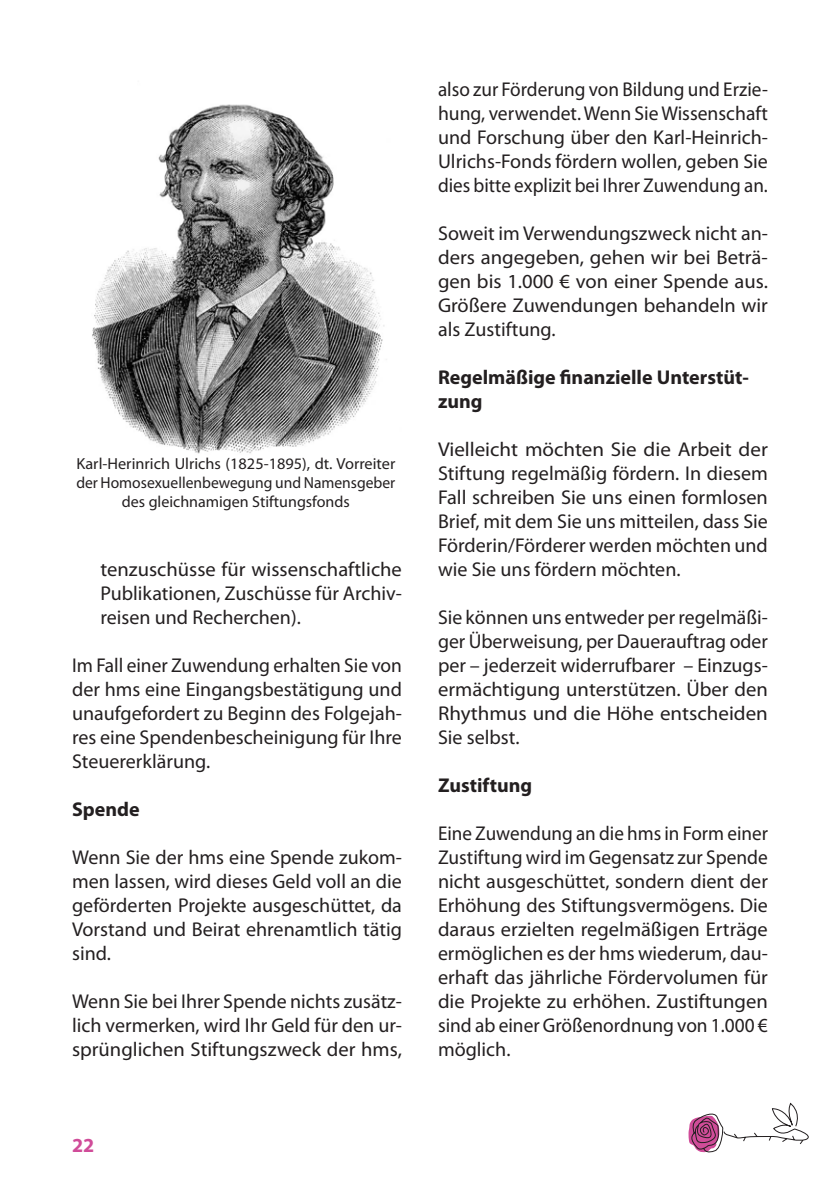
<style>
.page{position:relative;width:840px;height:1191px;background:#fff}
.page>*{position:absolute;margin:0;border:0;box-sizing:border-box;transform-origin:0 0}
.Fließtext_10pt{font:20px/24px "Myriad Pro";color:#231f20;text-align:justify}
.Fließtext_10pt-2{font:20px/24px "Myriad Pro";color:#231f20;text-align:justify;scale:.95 1}
.Fließtext_10pt-3{font:20px/24px "Myriad Pro";color:#231f20;text-align:justify;scale:1.05 1}
.Fließtext_10pt-4{font:20px/24px "Myriad Pro";color:#231f20;text-align:justify;scale:.96 1}
.Aufzählung_Ende{font:20px/24px "Myriad Pro";color:#231f20;text-align:justify}
.Zwischentitel{font:700 20px/24px "Myriad Pro";color:#231f20}
.t1{font:700 20px "Myriad Pro";color:#d04c99}
.Inhalt_Ebene_2{font:16px/19.2px "Myriad Pro";color:#231f20;text-align:center}
</style>
<div class="page">
<svg style="left:688px;top:1102px;width:121px;height:51px"></svg>
<img style="left:92px;top:104px;width:293px;height:350px">
<p class="Inhalt_Ebene_2" style="left:76px;top:454px;width:320px">Karl-Herinrich Ulrichs (1825-1895), dt. Vorreiter der Homosexuellenbewegung und Namensgeber des gleichnamigen Stiftungsfonds</p>
<p class="Aufzählung_Ende" style="left:100px;top:557px;width:303px">tenzuschüsse für wissenschaftliche Publikationen, Zuschüsse für Archiv&shy;reisen und Recherchen).</p>
<p class="Fließtext_10pt" style="left:72px;top:653px;width:331px">Im Fall einer Zuwendung erhalten Sie von der hms eine Eingangsbestätigung und unaufgefordert zu Beginn des Folgejah&shy;res eine Spendenbescheinigung für Ihre Steuererklärung.</p>
<p class="Zwischentitel" style="left:72px;top:797px;width:69px">Spende</p>
<p class="Fließtext_10pt" style="left:72px;top:845px;width:331px">Wenn Sie der hms eine Spende zukom&shy;men lassen, wird dieses Geld voll an die geförderten Projekte ausgeschüttet, da Vorstand und Beirat ehrenamtlich tätig sind.</p>
<p class="Fließtext_10pt" style="left:72px;top:989px;width:331px">Wenn Sie bei Ihrer Spende nichts zusätz&shy;lich vermerken, wird Ihr Geld für den ur&shy;sprünglichen Stiftungszweck der hms,</p>
<p class="t1" style="left:72px;top:1132px;width:24px">22</p>
<p class="Fließtext_10pt-4" style="left:438px;top:77px;width:345px">also zur Förderung von Bildung und Erzie&shy;hung, verwendet. Wenn Sie Wissenschaft und Forschung über den Karl-Heinrich-Ulrichs-Fonds fördern wollen, geben Sie dies bitte explizit bei Ihrer Zuwendung an.</p>
<p class="Fließtext_10pt" style="left:438px;top:221px;width:331px">Soweit im Verwendungszweck nicht an&shy;ders angegeben, gehen wir bei Beträ&shy;gen bis 1.000 € von einer Spende aus.<br>Größere Zuwendungen behandeln wir als Zustiftung.</p>
<p class="Zwischentitel" style="left:438px;top:365px;width:312px">Regelmäßige finanzielle Unterstüt&shy;zung</p>
<p class="Fließtext_10pt-3" style="left:438px;top:437px;width:315px">Vielleicht möchten Sie die Arbeit der Stiftung regelmäßig fördern. In diesem Fall schreiben Sie uns einen formlosen Brief, mit dem Sie uns mitteilen, dass Sie Förderin/Förderer werden möchten und wie Sie uns fördern möchten.</p>
<p class="Fließtext_10pt" style="left:438px;top:605px;width:331px">Sie können uns entweder per regelmäßi&shy;ger Überweisung, per Dauerauftrag oder per – jederzeit widerrufbarer – Einzugs&shy;ermächtigung unterstützen. Über den Rhythmus und die Höhe entscheiden Sie selbst.</p>
<p class="Zwischentitel" style="left:438px;top:773px;width:96px">Zustiftung</p>
<p class="Fließtext_10pt-2" style="left:438px;top:821px;width:348px">Eine Zuwendung an die hms in Form einer Zustiftung wird im Gegensatz zur Spende nicht ausgeschüttet, sondern dient der Erhöhung des Stiftungsvermögens. Die daraus erzielten regelmäßigen Erträge ermöglichen es der hms wiederum, dau&shy;erhaft das jährliche Fördervolumen für die Projekte zu erhöhen. Zustiftungen sind ab einer Größenordnung von 1.000 € möglich.</p>
</div>
